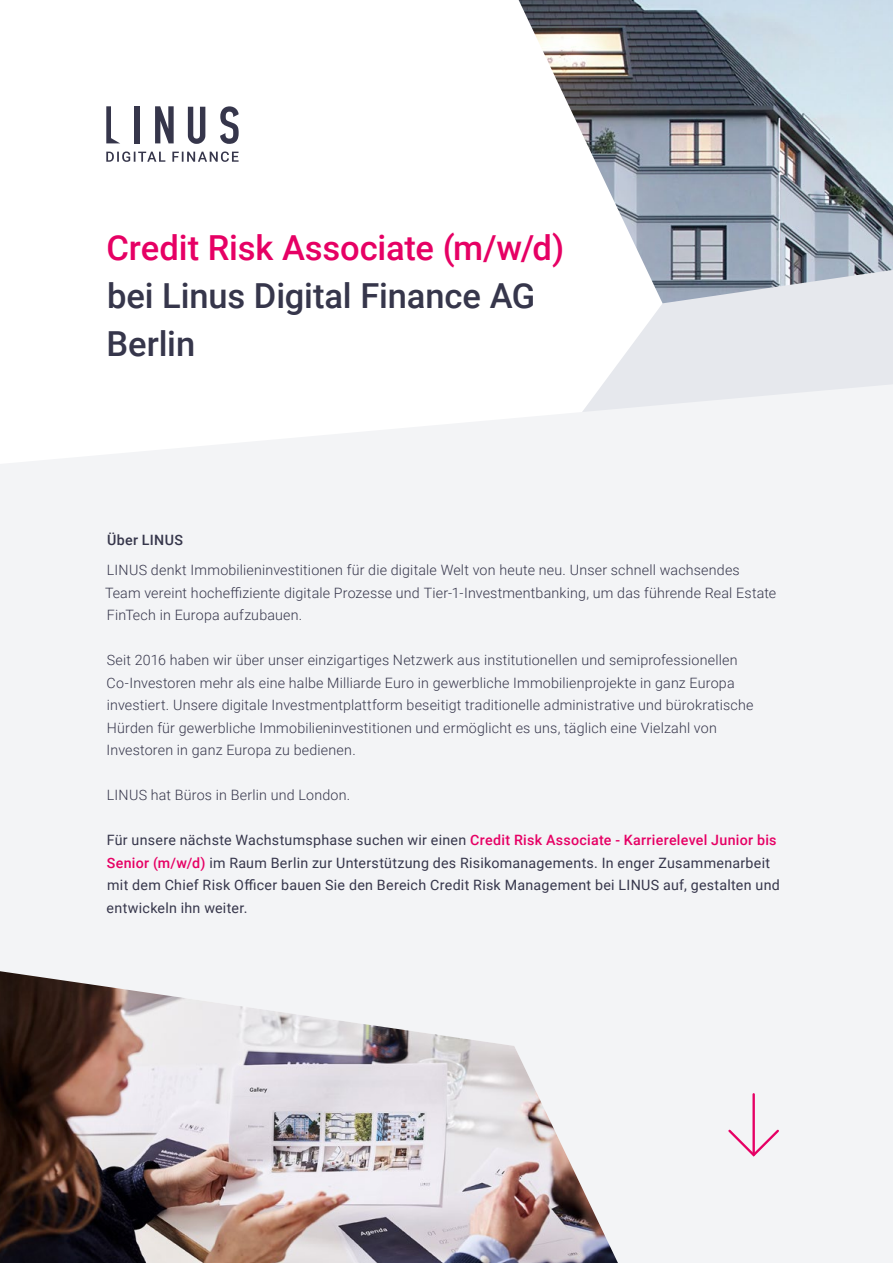
<style>
.page{position:relative;width:893px;height:1263px;background:#fff}
.page>*{position:absolute;margin:0;border:0;box-sizing:border-box;transform-origin:0 0}
.t1{font:500 35.7px "Roboto";letter-spacing:.01em;color:#e60064}
.t2{font:500 34.5px/48px "Roboto";letter-spacing:-.005em;color:#36364b}
.t3{font:500 34.5px "Roboto";letter-spacing:-.005em;color:#e60064}
.t4{font:300 14.25px/22.5px "Roboto";letter-spacing:.015em;color:#36364b}
.t5{font:14.25px/22.5px "Roboto";letter-spacing:.02em;color:#36364b}
.t6{font:500 14.25px "Roboto";letter-spacing:.025em;color:#36364b}
.s1{font-weight:500;color:#e60064}
</style>
<div class="page">
<img style="left:745px;top:0;width:148px;height:270px">
<svg style="left:106px;top:0;width:639px;height:270px"></svg>
<svg style="left:106px;top:106px;width:14px;height:37px"></svg>
<div style="left:134px;top:106px;width:6px;height:37px;background:#36364b"></div>
<svg style="left:155px;top:106px;width:19px;height:37px"></svg>
<svg style="left:188px;top:107px;width:17px;height:37px"></svg>
<svg style="left:220px;top:106px;width:19px;height:38px"></svg>
<svg style="left:106px;top:151px;width:133px;height:11px"></svg>
<svg style="left:603px;top:270px;width:290px;height:114px;background:#dde0e6"></svg>
<div style="left:0;top:384px;width:893px;height:879px;background:#f3f4f6"></div>
<img style="left:0;top:971px;width:618px;height:292px">
<div style="left:0;top:0;width:210px;height:60px;background:#fff"></div>
<hr style="left:752px;top:1094px;width:3px;height:60px;background:#e60064">
<svg style="left:726px;top:1127px;width:55px;height:31px"></svg>
<h2 class="t3" style="left:106px;top:223px;width:459px">Credit Risk Associate (m/w/d)</h2>
<h2 class="t2" style="left:107px;top:270px;width:430px">bei Linus Digital Finance AG<br>Berlin</h2>
<h1 class="t1" style="left:257px;top:236px;width:338px">Real Estate Portfolio</h1>
<p class="t6" style="left:107px;top:530px;width:78px">Über LINUS</p>
<p class="t4" style="left:105px;top:558px;width:673px">LINUS denkt Immobilieninvestitionen für die digitale Welt von heute neu. Unser schnell wachsendes<br>Team vereint hocheffiziente digitale Prozesse und Tier-1-Investmentbanking, um das führende Real Estate<br>FinTech in Europa aufzubauen.</p>
<p class="t4" style="left:107px;top:648px;width:648px">Seit 2016 haben wir über unser einzigartiges Netzwerk aus institutionellen und semiprofessionellen Co-Investoren mehr als eine halbe Milliarde Euro in gewerbliche Immobilienprojekte in ganz Europa investiert. Unsere digitale Investmentplattform beseitigt traditionelle administrative und bürokratische Hürden für gewerbliche Immobilieninvestitionen und ermöglicht es uns, täglich eine Vielzahl von Investoren in ganz Europa zu bedienen.</p>
<p class="t4" style="left:107px;top:783px;width:245px">LINUS hat Büros in Berlin und London.</p>
<p class="t5" style="left:107px;top:828px;width:675px">Für unsere nächste Wachstumsphase suchen wir einen <span class="s1">Credit Risk Associate - Karrierelevel Junior bis Senior (m/w/d)</span> im Raum Berlin zur Unterstützung des Risikomanagements. In enger Zusammenarbeit mit dem Chief Risk Officer bauen Sie den Bereich Credit Risk Management bei LINUS auf, gestalten und entwickeln ihn weiter.</p>
</div>
